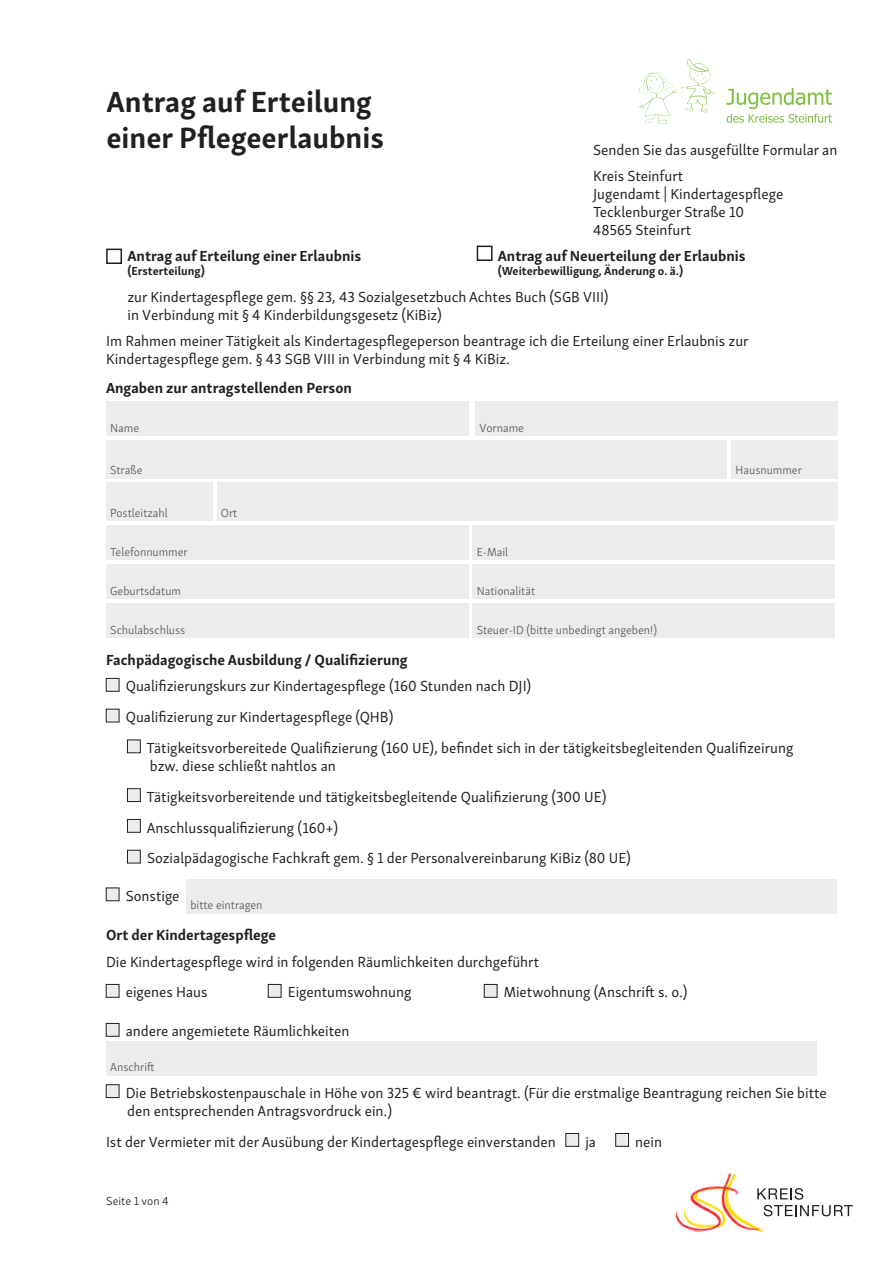
<style>
.page{position:relative;width:893px;height:1263px;background:#fff}
.page>*{position:absolute;margin:0;border:0;box-sizing:border-box;transform-origin:0 0}
.t1{font:700 30px/36px "Skolar Sans Latn";color:#231f20}
.t2{font:15px/18px "Skolar Sans Latn";color:#231f20}
.t3{font:700 15px "Skolar Sans Latn";color:#231f20}
.t4{font:300 12px "Skolar Sans Latn";color:#57585a}
.t5{font:700 12px "Skolar Sans Latn";color:#231f20}
.t6{font:300 12px "Skolar Sans Latn";color:#231f20}
</style>
<div class="page">
<svg style="left:773px;top:1188px;width:80px;height:28px"></svg>
<img style="left:675px;top:1173px;width:98px;height:60px">
<div style="left:106px;top:249px;width:16px;height:15px;border:2px solid #231f20"></div>
<div style="left:477px;top:246px;width:16px;height:15px;border:2px solid #231f20"></div>
<div style="left:106px;top:564px;width:362px;height:35px;background:#ececee"></div>
<div style="left:473px;top:564px;width:362px;height:35px;background:#ececee"></div>
<div style="left:106px;top:678px;width:13px;height:13px;background:#ececee"></div>
<div style="left:106px;top:678px;width:13px;height:13px;border:1px solid #231f20"></div>
<div style="left:106px;top:709px;width:13px;height:13px;background:#ececee"></div>
<div style="left:106px;top:709px;width:13px;height:13px;border:1px solid #231f20"></div>
<div style="left:127px;top:740px;width:13px;height:13px;background:#ececee"></div>
<div style="left:127px;top:740px;width:14px;height:13px;border:1px solid #231f20"></div>
<div style="left:127px;top:789px;width:13px;height:12px;background:#ececee"></div>
<div style="left:127px;top:788px;width:14px;height:14px;border:1px solid #231f20"></div>
<div style="left:127px;top:819px;width:13px;height:13px;background:#ececee"></div>
<div style="left:127px;top:819px;width:14px;height:13px;border:1px solid #231f20"></div>
<div style="left:127px;top:850px;width:13px;height:13px;background:#ececee"></div>
<div style="left:127px;top:850px;width:14px;height:13px;border:1px solid #231f20"></div>
<div style="left:106px;top:888px;width:13px;height:13px;background:#ececee"></div>
<div style="left:106px;top:888px;width:13px;height:13px;border:1px solid #231f20"></div>
<div style="left:186px;top:879px;width:651px;height:35px;background:#ececee"></div>
<div style="left:106px;top:984px;width:13px;height:13px;background:#ececee"></div>
<div style="left:106px;top:984px;width:13px;height:13px;border:1px solid #231f20"></div>
<div style="left:268px;top:984px;width:13px;height:13px;background:#ececee"></div>
<div style="left:268px;top:984px;width:13px;height:13px;border:1px solid #231f20"></div>
<div style="left:484px;top:984px;width:13px;height:13px;background:#ececee"></div>
<div style="left:484px;top:984px;width:13px;height:13px;border:1px solid #231f20"></div>
<div style="left:106px;top:1023px;width:13px;height:13px;background:#ececee"></div>
<div style="left:106px;top:1023px;width:13px;height:13px;border:1px solid #231f20"></div>
<div style="left:106px;top:1041px;width:710px;height:34px;background:#ececee"></div>
<div style="left:106px;top:1085px;width:13px;height:12px;background:#ececee"></div>
<div style="left:106px;top:1084px;width:13px;height:14px;border:1px solid #231f20"></div>
<div style="left:566px;top:1133px;width:13px;height:13px;background:#ececee"></div>
<div style="left:566px;top:1133px;width:13px;height:13px;border:1px solid #231f20"></div>
<div style="left:616px;top:1133px;width:13px;height:13px;background:#ececee"></div>
<div style="left:615px;top:1133px;width:14px;height:13px;border:1px solid #231f20"></div>
<div style="left:106px;top:603px;width:362px;height:35px;background:#ececee"></div>
<div style="left:473px;top:603px;width:362px;height:35px;background:#ececee"></div>
<div style="left:106px;top:525px;width:362px;height:35px;background:#ececee"></div>
<div style="left:473px;top:525px;width:362px;height:35px;background:#ececee"></div>
<div style="left:106px;top:401px;width:362px;height:35px;background:#ececee"></div>
<div style="left:475px;top:401px;width:362px;height:35px;background:#ececee"></div>
<div style="left:106px;top:440px;width:621px;height:38px;background:#ececee"></div>
<div style="left:731px;top:440px;width:107px;height:38px;background:#ececee"></div>
<div style="left:217px;top:483px;width:620px;height:38px;background:#ececee"></div>
<div style="left:106px;top:483px;width:106px;height:38px;background:#ececee"></div>
<svg style="left:638px;top:59px;width:77px;height:65px"></svg>
<svg style="left:726px;top:88px;width:106px;height:35px"></svg>
<h1 class="t1" style="left:106px;top:81px;width:279px">Antrag auf Erteilung einer Pflegeerlaubnis</h1>
<p class="t2" style="left:593px;top:135px;width:246px;line-height:26.5px">Senden Sie das ausgefüllte Formular an<br>Kreis Steinfurt</p>
<p class="t2" style="left:593px;top:184px;width:192px">Jugendamt | Kindertagespflege<br>Tecklenburger Straße 10<br>48565 Steinfurt</p>
<p class="t3" style="left:127px;top:244px;width:235px">Antrag auf Erteilung einer Erlaubnis</p>
<p class="t3" style="left:498px;top:244px;width:249px">Antrag auf Neuerteilung der Erlaubnis</p>
<p class="t5" style="left:127px;top:261px;width:79px">(Ersterteilung)</p>
<p class="t5" style="left:498px;top:261px;width:187px">(Weiterbewilligung, Änderung o. ä.)</p>
<p class="t2" style="left:127px;top:287px;width:483px">zur Kindertagespflege gem. §§ 23, 43 Sozialgesetzbuch Achtes Buch (SGB VIII) in Verbindung mit § 4 Kinderbildungsgesetz (KiBiz)</p>
<p class="t2" style="left:106px;top:331px;width:644px">Im Rahmen meiner Tätigkeit als Kindertagespflegeperson beantrage ich die Erteilung einer Erlaubnis zur<br>Kindertagespflege gem. § 43 SGB VIII in Verbindung mit § 4 KiBiz.</p>
<p class="t3" style="left:106px;top:375px;width:247px">Angaben zur antragstellenden Person</p>
<p class="t4" style="left:110px;top:419px;width:30px">Name</p>
<p class="t4" style="left:479px;top:419px;width:46px">Vorname</p>
<p class="t4" style="left:110px;top:461px;width:34px">Straße</p>
<p class="t4" style="left:736px;top:461px;width:68px">Hausnummer</p>
<p class="t4" style="left:110px;top:504px;width:59px">Postleitzahl</p>
<p class="t4" style="left:221px;top:504px;width:18px">Ort</p>
<p class="t4" style="left:110px;top:543px;width:79px">Telefonnummer</p>
<p class="t4" style="left:477px;top:543px;width:33px">E-Mail</p>
<p class="t4" style="left:110px;top:582px;width:72px">Geburtsdatum</p>
<p class="t4" style="left:477px;top:582px;width:60px">Nationalität</p>
<p class="t4" style="left:110px;top:620px;width:77px">Schulabschluss</p>
<p class="t4" style="left:477px;top:620px;width:182px">Steuer-ID (bitte unbedingt angeben!)</p>
<p class="t3" style="left:106px;top:648px;width:303px">Fachpädagogische Ausbildung / Qualifizierung</p>
<p class="t2" style="left:126px;top:670px;width:407px;line-height:30.8px">Qualifizierungskurs zur Kindertagespflege (160 Stunden nach DJI)<br>Qualifizierung zur Kindertagespflege (QHB)</p>
<p class="t2" style="left:147px;top:738px;width:648px">Tätigkeitsvorbereitede Qualifizierung (160 UE), befindet sich in der tätigkeitsbegleitenden Qualifizeirung bzw. diese schließt nahtlos an</p>
<p class="t2" style="left:147px;top:780px;width:486px;line-height:30.8px">Tätigkeitsvorbereitende und tätigkeitsbegleitende Qualifizierung (300 UE)<br>Anschlussqualifizierung (160+)<br>Sozialpädagogische Fachkraft gem. § 1 der Personalvereinbarung KiBiz (80 UE)</p>
<p class="t2" style="left:126px;top:886px;width:55px">Sonstige</p>
<p class="t4" style="left:190px;top:896px;width:74px">bitte eintragen</p>
<p class="t3" style="left:106px;top:923px;width:172px">Ort der Kindertagespflege</p>
<p class="t2" style="left:126px;top:945px;width:415px;line-height:30.8px;text-indent:-20px">Die Kindertagespflege wird in folgenden Räumlichkeiten durchgeführt eigenes Haus</p>
<p class="t2" style="left:288px;top:982px;width:125px">Eigentumswohnung</p>
<p class="t2" style="left:504px;top:982px;width:185px">Mietwohnung (Anschrift s. o.)</p>
<p class="t2" style="left:126px;top:1021px;width:225px">andere angemietete Räumlichkeiten</p>
<p class="t4" style="left:110px;top:1058px;width:46px">Anschrift</p>
<p class="t2" style="left:126px;top:1082px;width:702px">Die Betriebskostenpauschale in Höhe von 325 € wird beantragt. (Für die erstmalige Beantragung reichen Sie bitte den entsprechenden Antragsvordruck ein.)</p>
<p class="t2" style="left:106px;top:1131px;width:451px">Ist der Vermieter mit der Ausübung der Kindertagespflege einverstanden</p>
<p class="t2" style="left:585px;top:1131px;width:12px">ja</p>
<p class="t2" style="left:635px;top:1131px;width:28px">nein</p>
<p class="t6" style="left:106px;top:1192px;width:64px">Seite 1 von 4</p>
</div>
